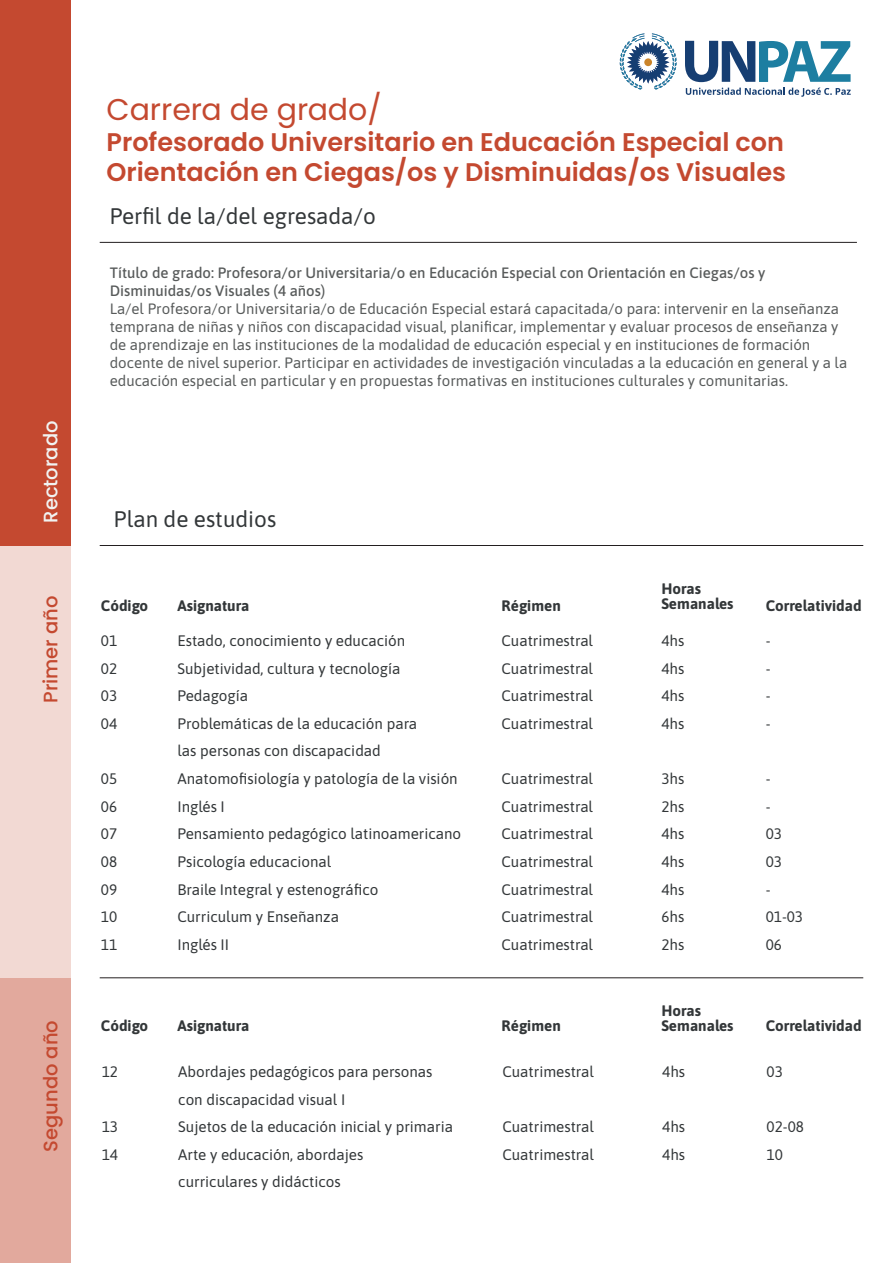
<style>
.page{position:relative;width:893px;height:1263px;background:#fff}
.page>*{position:absolute;margin:0;border:0;box-sizing:border-box;transform-origin:0 0}
.t1{font:30px "Poppins";color:#c44930}
.t2{font:600 25.5px/30.6px "Poppins";color:#c44930}
.t3{font:22.5px "Asap";color:#333739}
.t4{font:500 19.5px "Poppins";color:#c44930}
.t5{font:500 19.5px "Poppins";color:#f1f3f2}
.t6{font:15.15px/27.6px "Asap";color:#333739;text-align:justify}
.t7{font:700 15.15px/15.1px "Asap";color:#333739}
.t8{font:15px/18px "Asap";color:#585b5b}
.t9{font:500 15px/18px "Asap";color:#585b5b}
</style>
<div class="page">
<div style="left:0;top:0;width:70px;height:545px;background:#c44930"></div>
<hr style="left:100px;top:242px;width:757px;height:1px;background:#231f20">
<hr style="left:100px;top:545px;width:763px;height:1px;background:#231f20">
<div style="left:0;top:545px;width:70px;height:718px;background:#f2d9d3"></div>
<div style="left:0;top:978px;width:70px;height:285px;background:#e2a99d"></div>
<svg style="left:685px;top:41px;width:166px;height:41px"></svg>
<svg style="left:620px;top:33px;width:56px;height:57px"></svg>
<div style="left:644px;top:58px;width:8px;height:8px;background:#cb842a;border-radius:50%"></div>
<svg style="left:686px;top:88px;width:165px;height:9px"></svg>
<hr style="left:100px;top:977px;width:763px;height:1px;background:#231f20">
<p class="t5" style="left:39px;top:523px;width:104px;rotate:-90deg">Rectorado</p>
<p class="t4" style="left:39px;top:703px;width:109px;rotate:-90deg">Primer año</p>
<p class="t4" style="left:39px;top:1152px;width:133px;rotate:-90deg">Segundo año</p>
<h1 class="t1" style="left:107px;top:92px;width:277px">Carrera de grado/</h1>
<h2 class="t2" style="left:107px;top:127px;width:681px">Profesorado Universitario en Educación Especial con<br>Orientación en Ciegas/os y Disminuidas/os Visuales</h2>
<h3 class="t3" style="left:110px;top:200px;width:268px">Perfil de la/del egresada/o</h3>
<p class="t9" style="left:110px;top:263px;width:657px">Título de grado: Profesora/or Universitaria/o en Educación Especial con Orientación en Ciegas/os y<br>Disminuidas/os Visuales (4 años)</p>
<p class="t8" style="left:110px;top:299px;width:739px">La/el Profesora/or Universitaria/o de Educación Especial estará capacitada/o para: intervenir en la enseñanza temprana de niñas y niños con discapacidad visual, planificar, implementar y evaluar procesos de enseñanza y de aprendizaje en las instituciones de la modalidad de educación especial y en instituciones de formación docente de nivel superior. Participar en actividades de investigación vinculadas a la educación en general y a la educación especial en particular y en propuestas formativas en instituciones culturales y comunitarias.</p>
<h3 class="t3" style="left:114px;top:503px;width:164px">Plan de estudios</h3>
<p class="t7" style="left:101px;top:597px;width:49px">Código</p>
<p class="t7" style="left:177px;top:597px;width:73px">Asignatura</p>
<p class="t7" style="left:502px;top:597px;width:61px">Régimen</p>
<p class="t7" style="left:661px;top:581px;width:74px">Horas<br>Semanales</p>
<p class="t7" style="left:766px;top:597px;width:97px">Correlatividad</p>
<p class="t6" style="left:101px;top:626px;width:18px">01<br>02<br>03<br>04</p>
<p class="t6" style="left:101px;top:764px;width:18px">05<br>06<br>07<br>08<br>09<br>10<br>11</p>
<p class="t6" style="left:177px;top:626px;width:285px;text-align:left">Estado, conocimiento y educación<br>Subjetividad, cultura y tecnología<br>Pedagogía<br>Problemáticas de la educación para<br>las personas con discapacidad<br>Anatomofisiología y patología de la visión<br>Inglés I<br>Pensamiento pedagógico latinoamericano<br>Psicología educacional<br>Braile Integral y estenográfico<br>Curriculum y Enseñanza<br>Inglés II</p>
<p class="t6" style="left:502px;top:626px;width:93px">Cuatrimestral Cuatrimestral Cuatrimestral Cuatrimestral</p>
<p class="t6" style="left:502px;top:764px;width:93px">Cuatrimestral Cuatrimestral Cuatrimestral Cuatrimestral Cuatrimestral Cuatrimestral Cuatrimestral</p>
<p class="t6" style="left:661px;top:626px;width:24px">4hs 4hs 4hs 4hs</p>
<p class="t6" style="left:661px;top:764px;width:24px">3hs 2hs 4hs 4hs 4hs 6hs 2hs</p>
<p class="t6" style="left:766px;top:626px;width:6px">- - - -</p>
<p class="t6" style="left:766px;top:764px;width:39px;text-align:left">-<br>-<br>03<br>03<br>-<br>01-03<br>06</p>
<p class="t7" style="left:101px;top:1018px;width:49px">Código</p>
<p class="t7" style="left:177px;top:1018px;width:73px">Asignatura</p>
<p class="t7" style="left:502px;top:1018px;width:61px">Régimen</p>
<p class="t7" style="left:661px;top:1002px;width:74px">Horas<br>Semanales</p>
<p class="t7" style="left:766px;top:1018px;width:97px">Correlatividad</p>
<p class="t6" style="left:102px;top:1057px;width:18px">12</p>
<p class="t6" style="left:102px;top:1112px;width:18px">13<br>14</p>
<p class="t6" style="left:178px;top:1057px;width:276px;text-align:left">Abordajes pedagógicos para personas con discapacidad visual I<br>Sujetos de la educación inicial y primaria<br>Arte y educación, abordajes<br>curriculares y didácticos</p>
<p class="t6" style="left:502px;top:1057px;width:93px">Cuatrimestral</p>
<p class="t6" style="left:502px;top:1112px;width:93px">Cuatrimestral<br>Cuatrimestral</p>
<p class="t6" style="left:662px;top:1057px;width:24px">4hs</p>
<p class="t6" style="left:662px;top:1112px;width:24px">4hs<br>4hs</p>
<p class="t6" style="left:767px;top:1057px;width:18px">03</p>
<p class="t6" style="left:767px;top:1112px;width:39px">02-08<br>10</p>
</div>
